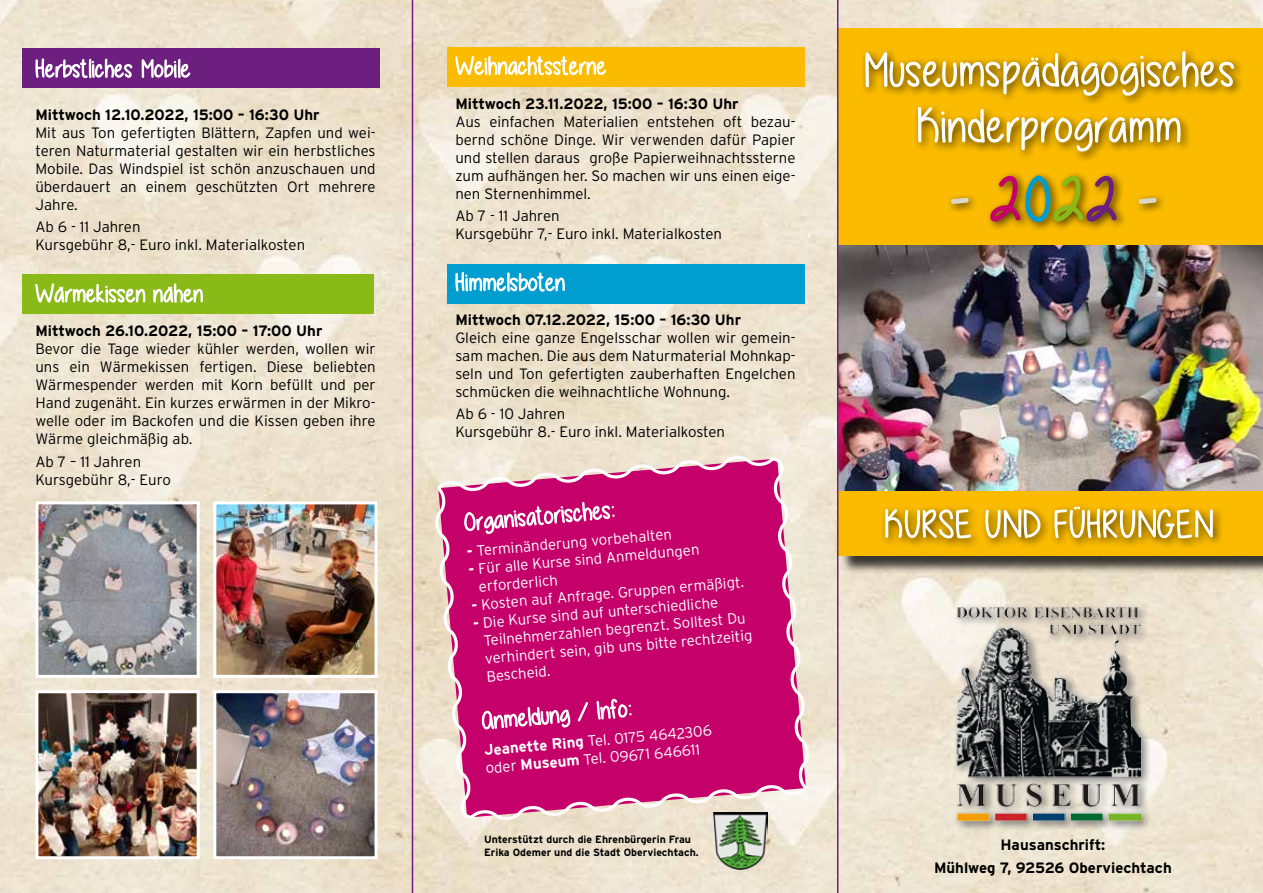
<style>
.page{position:relative;width:1263px;height:893px;background:#fff}
.page>*{position:absolute;margin:0;border:0;box-sizing:border-box;transform-origin:0 0}
.t1{font:46.5px/55.8px "Alittlesunshine";letter-spacing:.05em;color:#fff;text-align:center}
.t2{font:300 15px/18px "Interstate";color:#000;text-align:justify}
.t3{font:300 15px/18px "Interstate";color:#fff}
.t4{font:700 15px/22.2px "Interstate";color:#000;text-align:center}
.t5{font:700 10.5px/12.6px "Interstate";color:#000}
.s1{font-weight:700}
</style>
<div class="page">
<img style="left:0;top:0;width:1263px;height:893px">
<div style="left:22px;top:275px;width:351px;height:39px;background:#89ba17"></div>
<div style="left:22px;top:49px;width:358px;height:39px;background:#6d1f80"></div>
<div style="left:447px;top:47px;width:358px;height:39px;background:#fabb00"></div>
<div style="left:447px;top:264px;width:358px;height:39px;background:#009dd1"></div>
<div style="left:840px;top:30px;width:423px;height:544px;background:#000;opacity:.75"></div>
<div style="left:838px;top:28px;width:425px;height:528px;background:#fabb00"></div>
<div style="left:948px;top:598px;width:202px;height:232px;background:#fff;opacity:.75"></div>
<img style="left:954px;top:604px;width:187px;height:217px">
<div style="left:860px;top:47px;width:385px;height:115px;background:#000;opacity:.75"></div>
<div style="left:880px;top:502px;width:344px;height:47px;background:#000;opacity:.75"></div>
<svg style="left:884px;top:502px;width:88px;height:66px"></svg>
<svg style="left:984px;top:502px;width:57px;height:47px"></svg>
<svg style="left:1053px;top:502px;width:161px;height:66px"></svg>
<svg style="left:34px;top:58px;width:99px;height:60px"></svg>
<svg style="left:140px;top:26px;width:51px;height:92px"></svg>
<svg style="left:34px;top:253px;width:170px;height:86px"></svg>
<svg style="left:430px;top:451px;width:384px;height:374px;background:#cf3986"></svg>
<svg style="left:864px;top:13px;width:371px;height:233px"></svg>
<svg style="left:464px;top:446px;width:152px;height:123px;background:#d55192"></svg>
<svg style="left:481px;top:643px;width:90px;height:101px;background:#c91476"></svg>
<svg style="left:577px;top:696px;width:12px;height:31px"></svg>
<svg style="left:595px;top:690px;width:38px;height:46px;background:#cd2580"></svg>
<img style="left:838px;top:246px;width:425px;height:245px">
<svg style="left:454px;top:25px;width:153px;height:73px"></svg>
<svg style="left:454px;top:239px;width:112px;height:93px"></svg>
<img style="left:713px;top:812px;width:54px;height:58px">
<img style="left:39px;top:505px;width:157px;height:169px">
<div style="left:35px;top:501px;width:165px;height:177px;border:3px solid #fff"></div>
<img style="left:217px;top:505px;width:157px;height:169px">
<div style="left:213px;top:501px;width:165px;height:177px;border:3px solid #fff"></div>
<img style="left:39px;top:694px;width:157px;height:161px">
<div style="left:35px;top:690px;width:165px;height:169px;border:3px solid #fff"></div>
<img style="left:217px;top:694px;width:157px;height:161px">
<div style="left:213px;top:690px;width:165px;height:169px;border:3px solid #fff"></div>
<hr style="left:412px;top:0;width:1px;height:893px;background:#6d1f80">
<hr style="left:837px;top:0;width:1px;height:893px;background:#6d1f80">
<p class="t4" style="left:35px;top:104px;width:286px">Mittwoch 12.10.2022, 15:00 – 16:30 Uhr</p>
<p class="t2" style="left:35px;top:124px;width:342px">Mit aus Ton gefertigten Blättern, Zapfen und wei&shy;teren Naturmaterial gestalten wir ein herbstliches Mobile. Das Windspiel ist schön anzuschauen und überdauert an einem geschützten Ort mehrere Jahre.</p>
<p class="t2" style="left:35px;top:218px;width:271px">Ab 6 - 11 Jahren<br>Kursgebühr 8,- Euro inkl. Materialkosten</p>
<p class="t4" style="left:35px;top:320px;width:288px">Mittwoch 26.10.2022, 15:00 – 17:00 Uhr</p>
<p class="t2" style="left:35px;top:340px;width:342px">Bevor die Tage wieder kühler werden, wollen wir uns ein Wärmekissen fertigen. Diese beliebten Wärmespender werden mit Korn befüllt und per Hand zugenäht. Ein kurzes erwärmen in der Mikro&shy;welle oder im Backofen und die Kissen geben ihre Wärme gleichmäßig ab.</p>
<p class="t2" style="left:35px;top:452px;width:137px">Ab 7 – 11 Jahren<br>Kursgebühr 8,- Euro</p>
<p class="t4" style="left:455px;top:92px;width:285px">Mittwoch 23.11.2022, 15:00 – 16:30 Uhr</p>
<p class="t2" style="left:455px;top:112px;width:342px">Aus einfachen Materialien entstehen oft bezau&shy;bernd schöne Dinge. Wir verwenden dafür Papier und stellen daraus große Papierweihnachtssterne zum aufhängen her. So machen wir uns einen eige&shy;nen Sternenhimmel.</p>
<p class="t2" style="left:455px;top:207px;width:268px">Ab 7 - 11 Jahren<br>Kursgebühr 7,- Euro inkl. Materialkosten</p>
<p class="t4" style="left:455px;top:309px;width:287px">Mittwoch 07.12.2022, 15:00 – 16:30 Uhr</p>
<p class="t2" style="left:455px;top:329px;width:342px">Gleich eine ganze Engelsschar wollen wir gemein&shy;sam machen. Die aus dem Naturmaterial Mohnkap&shy;seln und Ton gefertigten zauberhaften Engelchen schmücken die weihnachtliche Wohnung.</p>
<p class="t2" style="left:455px;top:405px;width:271px">Ab 6 - 10 Jahren<br>Kursgebühr 8.- Euro inkl. Materialkosten</p>
<p class="t3" style="left:466px;top:542px;width:207px;rotate:-5deg"><span class="s1">-</span> Terminänderung vorbehalten</p>
<p class="t3" style="left:476px;top:560px;width:224px;text-indent:-9px;rotate:-5deg"><span class="s1">-</span> Für alle Kurse sind Anmeldungen erforderlich</p>
<p class="t3" style="left:471px;top:596px;width:275px;rotate:-5deg"><span class="s1">-</span> Kosten auf Anfrage. Gruppen ermäßigt.</p>
<p class="t3" style="left:481px;top:613px;width:270px;text-indent:-9px;rotate:-5deg"><span class="s1">-</span> Die Kurse sind auf unterschiedliche Teilnehmerzahlen begrenzt. Solltest Du verhindert sein, gib uns bitte rechtzeitig Bescheid.</p>
<p class="t3" style="left:483px;top:741px;width:230px;rotate:-5deg"><span class="s1">Jeanette Ring</span> Tel. 0175 4642306 oder <span class="s1">Museum</span> Tel. 09671 646611</p>
<p class="t5" style="left:484px;top:833px;width:216px">Unterstützt durch die Ehrenbürgerin Frau<br>Erika Odemer und die Stadt Oberviechtach.</p>
<h1 class="t1" style="left:863px;top:43px;width:373px">Museumspädagogisches<br>Kinderprogramm</h1>
<p class="t4" style="left:934px;top:834px;width:239px">Hausanschrift:<br>Mühlweg 7, 92526 Oberviechtach</p>
</div>
